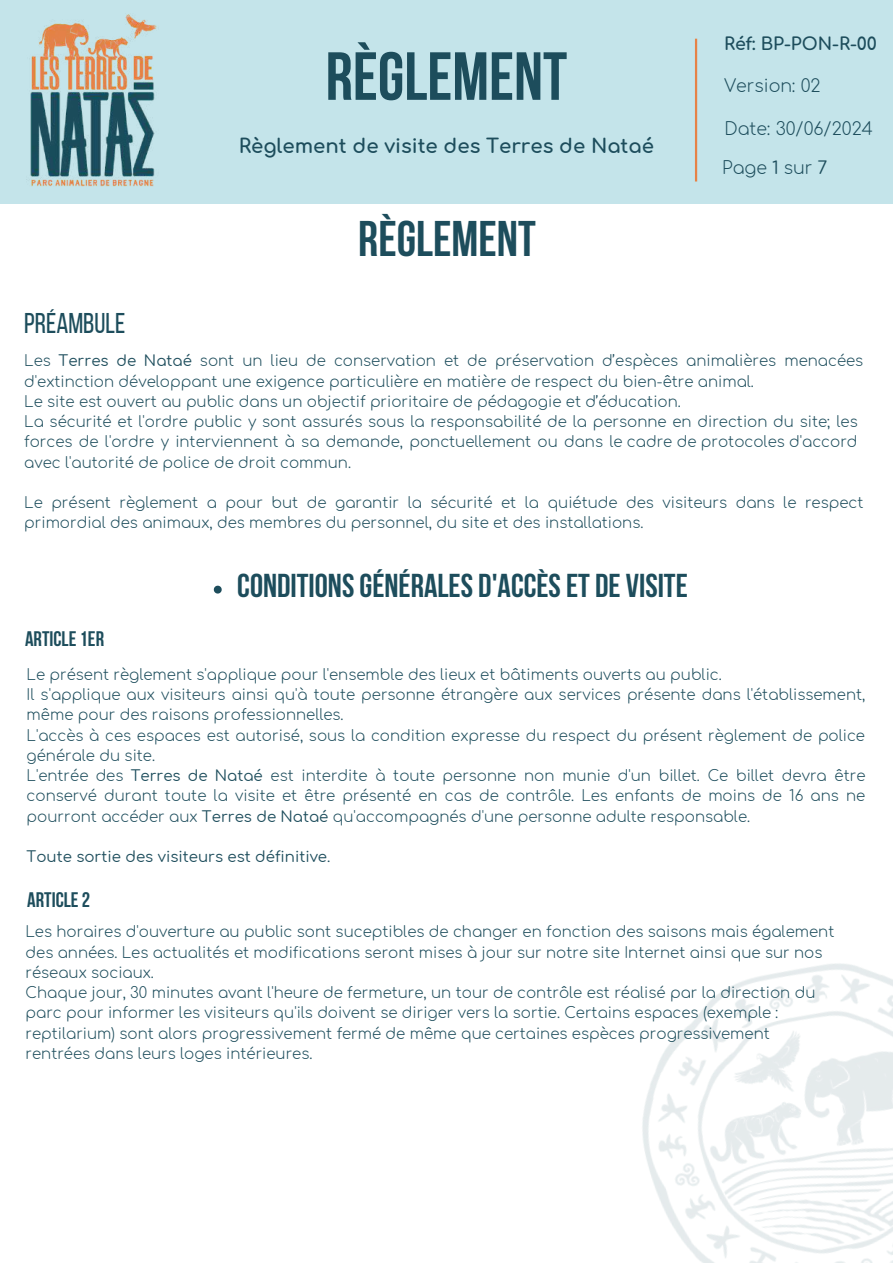
<style>
.page{position:relative;width:893px;height:1264px;background:#fff}
.page>*{position:absolute;margin:0;border:0;box-sizing:border-box;transform-origin:0 0}
.t1{font:700 67.8px "Bebas Neue";color:#1d4d5c}
.t2{font:700 49.8px "Bebas Neue";color:#1d4d5c}
.t3{font:700 33px "Bebas Neue";color:#1d4d5c}
.t4{font:28.5px "Bebas Neue";color:#1d4d5c}
.t5{font:700 21px "Bebas Neue";color:#1d4d5c}
.t6{font:700 19.65px "Comfortaa";color:#1d4d5c}
.t7{font:300 17.4px "Comfortaa";color:#1d4d5c}
.t8{font:700 17.4px "Comfortaa";color:#1d4d5c}
.t9{font:300 15px/20.2px "Comfortaa";color:#1d4d5c}
.t10{font:15px "Comfortaa";color:#1d4d5c}
.s1{font-weight:400}
</style>
<div class="page">
<div style="left:0;top:0;width:892px;height:203px;background:#c4e4ea"></div>
<img style="left:0;top:14px;width:326px;height:190px">
<hr style="left:695px;top:39px;width:2px;height:142px;background:#e68247">
<img style="left:642px;top:963px;width:250px;height:299px">
<svg style="left:214px;top:585px;width:8px;height:8px"></svg>
<h1 class="t1" style="left:325px;top:49px;width:243px">RÈGLEMENT</h1>
<h3 class="t6" style="left:239px;top:135px;width:417px">Règlement de visite des Terres de Nataé</h3>
<h2 class="t2" style="left:358px;top:219px;width:179px">RÈGLEMENT</h2>
<p class="t8" style="left:724px;top:34px;width:154px">Réf: BP-PON-R-00</p>
<p class="t7" style="left:724px;top:77px;width:98px">Version: 02</p>
<p class="t7" style="left:724px;top:119px;width:150px">Date: 30/06/2024</p>
<p class="t7" style="left:722px;top:159px;width:107px">Page <span class="s1">1</span> sur <span class="s1">7</span></p>
<h3 class="t4" style="left:24px;top:312px;width:102px">PRÉAMBULE</h3>
<p class="t9" style="left:24px;top:351px;width:840px">Les <span class="s1">Terres de Nataé</span> sont un lieu de conservation et de préservation d’espèces animalières menacées d'extinction développant une exigence particulière en matière de respect du bien-être animal.<br>Le site est ouvert au public dans un objectif prioritaire de pédagogie et d’éducation.<br>La sécurité et l'ordre public y sont assurés sous la responsabilité de la personne en direction du site; les forces de l'ordre y interviennent à sa demande, ponctuellement ou dans le cadre de protocoles d'accord avec l'autorité de police de droit commun.</p>
<p class="t9" style="left:24px;top:493px;width:840px">Le présent règlement a pour but de garantir la sécurité et la quiétude des visiteurs dans le respect primordial des animaux, des membres du personnel, du site et des installations.</p>
<h3 class="t3" style="left:237px;top:572px;width:452px">CONDITIONS GÉNÉRALES D'ACCÈS ET DE VISITE</h3>
<h3 class="t5" style="left:25px;top:630px;width:81px">ARTICLE 1ER</h3>
<p class="t9" style="left:27px;top:665px;width:840px">Le présent règlement s'applique pour l'ensemble des lieux et bâtiments ouverts au public.<br>Il s'applique aux visiteurs ainsi qu'à toute personne étrangère aux services présente dans l'établissement, même pour des raisons professionnelles.<br>L'accès à ces espaces est autorisé, sous la condition expresse du respect du présent règlement de police générale du site.<br>L'entrée des <span class="s1">Terres de Nataé</span> est interdite à toute personne non munie d'un billet. Ce billet devra être conservé durant toute la visite et être présenté en cas de contrôle. Les enfants de moins de 16 ans ne pourront accéder aux <span class="s1">Terres de Nataé</span> qu'accompagnés d'une personne adulte responsable.</p>
<p class="t10" style="left:27px;top:848px;width:305px">Toute sortie des visiteurs est définitive.</p>
<h3 class="t5" style="left:27px;top:891px;width:64px">ARTICLE 2</h3>
<p class="t9" style="left:26px;top:922px;width:810px">Les horaires d'ouverture au public sont suceptibles de changer en fonction des saisons mais également des années. Les actualités et modifications seront mises à jour sur notre site Internet ainsi que sur nos réseaux sociaux.<br>Chaque jour, 30 minutes avant l'heure de fermeture, un tour de contrôle est réalisé par la direction du parc pour informer les visiteurs qu'ils doivent se diriger vers la sortie. Certains espaces (exemple : reptilarium) sont alors progressivement fermé de même que certaines espèces progressivement rentrées dans leurs loges intérieures.</p>
</div>
